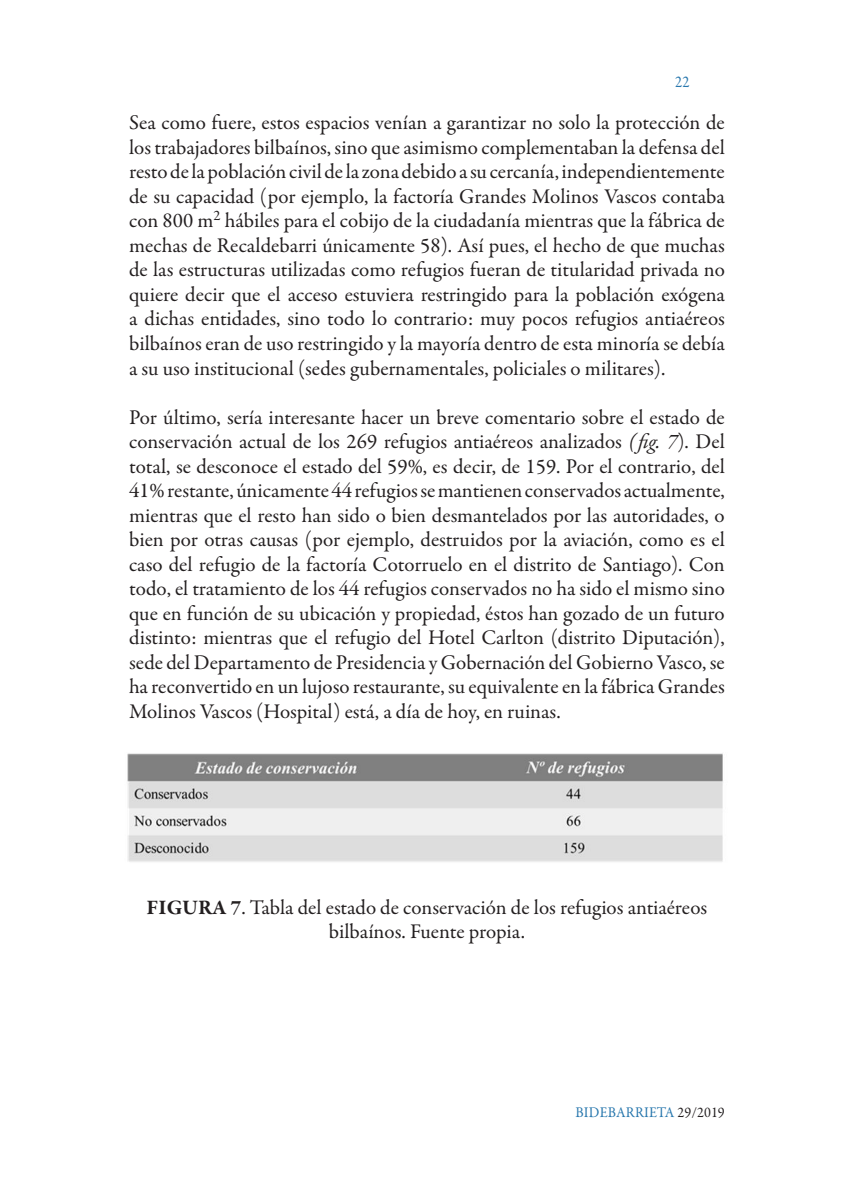
<style>
.page{position:relative;width:844px;height:1191px;background:#fff}
.page>*{position:absolute;margin:0;border:0;box-sizing:border-box;transform-origin:0 0}
.t1{font:21px/24.5px "Garamond Premr Pro";color:#231f20;text-align:justify}
.t2{font:16.62px "Garamond Premr Pro";color:#2877ad;scale:.88 1}
.t3{font:14.88px "Garamond Premr Pro";letter-spacing:.01em;color:#2877ad;scale:.95 1}
.s1{font-style:italic}
.s2{font-weight:700}
.s3{color:#231f20}
</style>
<div class="page">
<img style="left:127px;top:753px;width:596px;height:109px">
<p class="t2" style="left:675px;top:72px;width:18px">22</p>
<p class="t1" style="left:129px;top:111px;width:597px">Sea como fuere, estos espacios venían a garantizar no solo la protección de los trabajadores bilbaínos, sino que asimismo complementaban la defensa del resto de la población civil de la zona debido a su cercanía, independientemente de su capacidad (por ejemplo, la factoría Grandes Molinos Vascos contaba con 800 m<sup>2</sup> hábiles para el cobijo de la ciudadanía mientras que la fábrica de mechas de Recaldebarri únicamente 58). Así pues, el hecho de que muchas de las estructuras utilizadas como refugios fueran de titularidad privada no quiere decir que el acceso estuviera restringido para la población exógena a dichas entidades, sino todo lo contrario: muy pocos refugios antiaéreos bilbaínos eran de uso restringido y la mayoría dentro de esta minoría se debía a su uso institucional (sedes gubernamentales, policiales o militares).</p>
<p class="t1" style="left:129px;top:405px;width:597px">Por último, sería interesante hacer un breve comentario sobre el estado de conservación actual de los 269 refugios antiaéreos analizados <span class="s1">( fig. 7</span>). Del total, se desconoce el estado del 59%, es decir, de 159. Por el contrario, del 41% restante, únicamente 44 refugios se mantienen conservados actualmente, mientras que el resto han sido o bien desmantelados por las autoridades, o bien por otras causas (por ejemplo, destruidos por la aviación, como es el caso del refugio de la factoría Cotorruelo en el distrito de Santiago). Con todo, el tratamiento de los 44 refugios conservados no ha sido el mismo sino que en función de su ubicación y propiedad, éstos han gozado de un futuro distinto: mientras que el refugio del Hotel Carlton (distrito Diputación), sede del Departamento de Presidencia y Gobernación del Gobierno Vasco, se ha reconvertido en un lujoso restaurante, su equivalente en la fábrica Grandes Molinos Vascos (Hospital) está, a día de hoy, en ruinas.</p>
<p class="t1" style="left:146px;top:895px;width:562px;text-align:center"><span class="s2">FIGURA 7</span>. Tabla del estado de conservación de los refugios antiaéreos bilbaínos. Fuente propia.</p>
<p class="t3" style="left:575px;top:1103px;width:159px">BIDEBARRIETA <span class="s3">29/2019</span></p>
</div>
